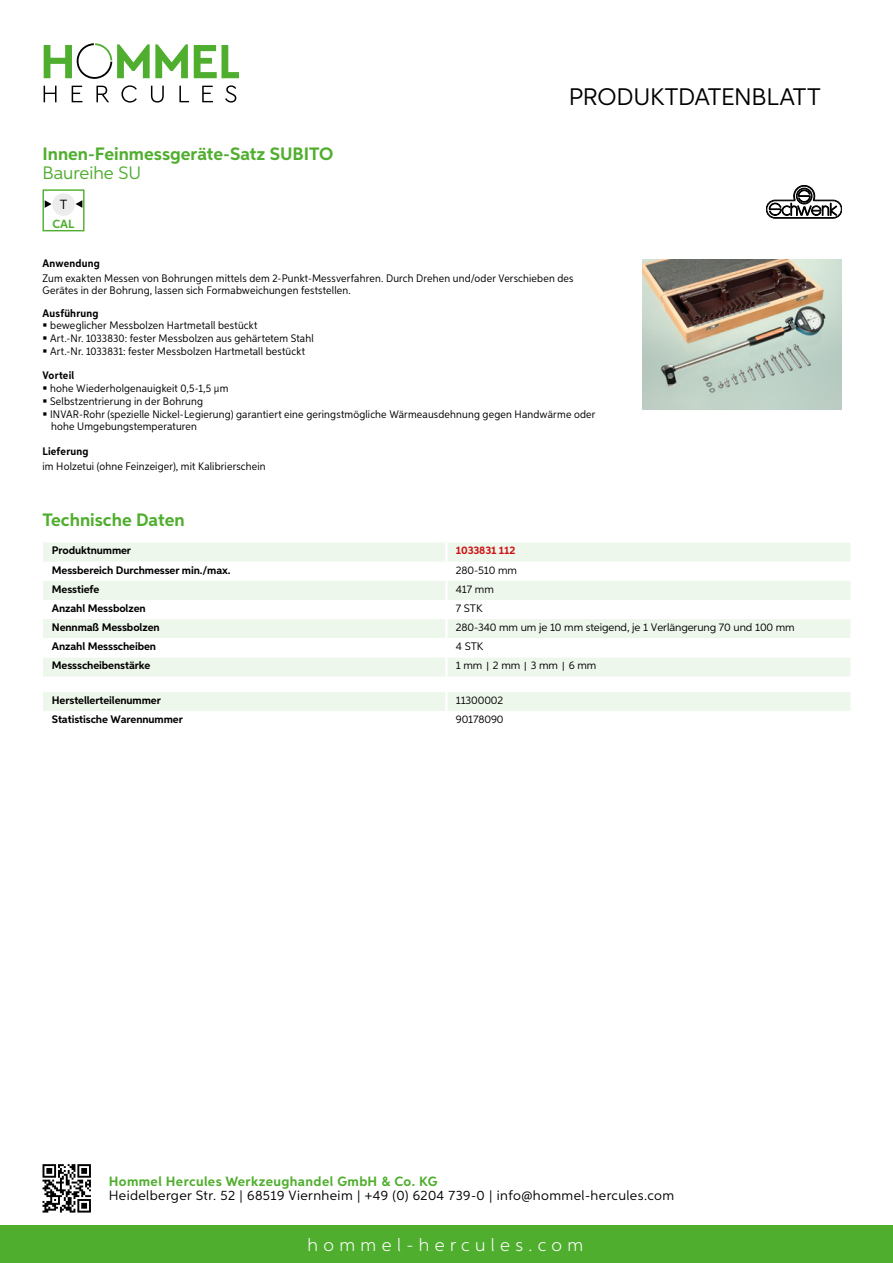
<style>
.page{position:relative;width:893px;height:1263px;background:#fff}
.page>*{position:absolute;margin:0;border:0;box-sizing:border-box;transform-origin:0 0}
.t1{font:24px "Aspira";letter-spacing:-.01em;color:#000}
.t2{font:700 18px "Aspira";color:#50ae2f}
.t3{font:300 18px "Aspira";letter-spacing:.3em;color:#fff}
.t4{font:18px "Aspira";color:#50ae2f}
.t5{font:13.5px "Aspira";letter-spacing:.03em;color:#000}
.t6{font:700 13.5px "Aspira";letter-spacing:.03em;color:#50ae2f}
.t7{font:13.35px "Aspira";color:#000}
.t8{font:700 11.85px "Aspira";color:#50ae2f}
.t9{font:10.95px/12.5px "Aspira Nar";letter-spacing:.015em;color:#000}
.t10{font:700 10.95px "Aspira";letter-spacing:-.01em;color:#000}
.t11{font:10.95px "Aspira";letter-spacing:-.01em;color:#000}
.t12{font:700 10.95px "Aspira Nar";letter-spacing:.02em;color:#000}
.t13{font:700 10.95px "Aspira";letter-spacing:-.01em;color:#cd1013}
.s1{font-family:"Wuerth Global";font-size:10.5px}
</style>
<div class="page">
<div style="left:0;top:1226px;width:893px;height:37px;background:#50ae2f"></div>
<svg style="left:43px;top:1164px;width:48px;height:48px"></svg>
<svg style="left:194px;top:45px;width:45px;height:33px"></svg>
<svg style="left:44px;top:43px;width:144px;height:36px"></svg>
<svg style="left:44px;top:86px;width:13px;height:16px"></svg>
<svg style="left:72px;top:86px;width:10px;height:16px"></svg>
<svg style="left:96px;top:86px;width:13px;height:16px"></svg>
<svg style="left:121px;top:85px;width:16px;height:18px"></svg>
<svg style="left:151px;top:86px;width:13px;height:17px"></svg>
<svg style="left:179px;top:86px;width:10px;height:16px"></svg>
<svg style="left:202px;top:86px;width:11px;height:16px"></svg>
<svg style="left:225px;top:85px;width:11px;height:18px"></svg>
<div style="left:43px;top:543px;width:807px;height:133px;background:#eef7eb"></div>
<svg style="left:43px;top:562px;width:807px;height:95px"></svg>
<hr style="left:445px;top:542px;width:3px;height:20px;background:#fff">
<hr style="left:445px;top:562px;width:3px;height:19px;background:#fff">
<hr style="left:445px;top:581px;width:3px;height:19px;background:#fff">
<hr style="left:445px;top:600px;width:3px;height:19px;background:#fff">
<hr style="left:445px;top:619px;width:3px;height:19px;background:#fff">
<hr style="left:445px;top:638px;width:3px;height:19px;background:#fff">
<hr style="left:445px;top:657px;width:3px;height:19px;background:#fff">
<div style="left:43px;top:692px;width:807px;height:19px;background:#eef7eb"></div>
<div style="left:43px;top:189px;width:42px;height:42px;border:1px solid #50ae2f"></div>
<div style="left:52px;top:193px;width:23px;height:23px;background:#ececec;border-radius:50%"></div>
<svg style="left:76px;top:200px;width:6px;height:8px"></svg>
<svg style="left:45px;top:200px;width:7px;height:8px"></svg>
<img style="left:642px;top:259px;width:200px;height:150px">
<svg style="left:766px;top:185px;width:76px;height:33px"></svg>
<h2 class="t2" style="left:43px;top:142px;width:292px">Innen-Feinmessgeräte-Satz SUBITO</h2>
<h2 class="t4" style="left:43px;top:162px;width:97px">Baureihe SU</h2>
<p class="t7" style="left:60px;top:196px;width:9px">t</p>
<p class="t8" style="left:53px;top:216px;width:23px">CAL</p>
<h1 class="t1" style="left:569px;top:82px;width:253px">Produktdatenblatt</h1>
<p class="t12" style="left:43px;top:257px;width:59px">Anwendung</p>
<p class="t9" style="left:43px;top:273px;width:533px;line-height:12px">Zum exakten Messen von Bohrungen mittels dem 2-Punkt-Messverfahren. Durch Drehen und/oder Verschieben des<br>Gerätes in der Bohrung, lassen sich Formabweichungen feststellen.</p>
<p class="t12" style="left:43px;top:306px;width:58px">Ausführung</p>
<p class="t9" style="left:50px;top:319px;width:265px">beweglicher Messbolzen Hartmetall bestückt<br>Art.-Nr. 1033830: fester Messbolzen aus gehärtetem Stahl<br>Art.-Nr. 1033831: fester Messbolzen Hartmetall bestückt</p>
<p class="t12" style="left:43px;top:369px;width:33px">Vorteil</p>
<p class="t9" style="left:50px;top:382px;width:547px">hohe Wiederholgenauigkeit 0,5-1,5 µm<br>Selbstzentrierung in der Bohrung<br>INVAR-Rohr (spezielle Nickel-Legierung) garantiert eine geringstmögliche Wärmeausdehnung gegen Handwärme oder hohe Umgebungstemperaturen</p>
<p class="t12" style="left:43px;top:444px;width:47px">Lieferung</p>
<p class="t9" style="left:43px;top:460px;width:225px">im Holzetui (ohne Feinzeiger), mit Kalibrierschein</p>
<h2 class="t2" style="left:43px;top:508px;width:144px">Technische Daten</h2>
<p class="t10" style="left:52px;top:544px;width:81px">Produktnummer</p>
<p class="t13" style="left:456px;top:544px;width:61px">1033831 112</p>
<p class="t10" style="left:52px;top:563px;width:180px">Messbereich Durchmesser min./max.</p>
<p class="t11" style="left:456px;top:563px;width:63px">280-510 mm</p>
<p class="t10" style="left:52px;top:582px;width:49px">Messtiefe</p>
<p class="t11" style="left:456px;top:582px;width:40px">417 mm</p>
<p class="t10" style="left:52px;top:601px;width:95px">Anzahl Messbolzen</p>
<p class="t11" style="left:456px;top:601px;width:22px">7 STK</p>
<p class="t10" style="left:52px;top:620px;width:109px">Nennmaß Messbolzen</p>
<p class="t11" style="left:456px;top:621px;width:340px">280-340 mm um je 10 mm steigend, je 1 Verlängerung 70 und 100 mm</p>
<p class="t10" style="left:52px;top:640px;width:106px">Anzahl Messscheiben</p>
<p class="t11" style="left:456px;top:640px;width:23px">4 STK</p>
<p class="t10" style="left:52px;top:659px;width:100px">Messscheibenstärke</p>
<p class="t11" style="left:456px;top:659px;width:142px">1 mm <span class="s1">|</span> 2 mm <span class="s1">|</span> 3 mm <span class="s1">|</span> 6 mm</p>
<p class="t10" style="left:52px;top:693px;width:111px">Herstellerteilenummer</p>
<p class="t11" style="left:456px;top:693px;width:49px">11300002</p>
<p class="t10" style="left:52px;top:712px;width:132px">Statistische Warennummer</p>
<p class="t11" style="left:456px;top:712px;width:49px">90178090</p>
<p class="t6" style="left:109px;top:1172px;width:330px">Hommel Hercules Werkzeughandel GmbH &amp; Co. KG</p>
<p class="t5" style="left:109px;top:1187px;width:567px">Heidelberger Str. 52 | 68519 Viernheim | +49 (0) 6204 739-0 | info@hommel-hercules.com</p>
<h2 class="t3" style="left:307px;top:1234px;width:277px">hommel-hercules.com</h2>
</div>
